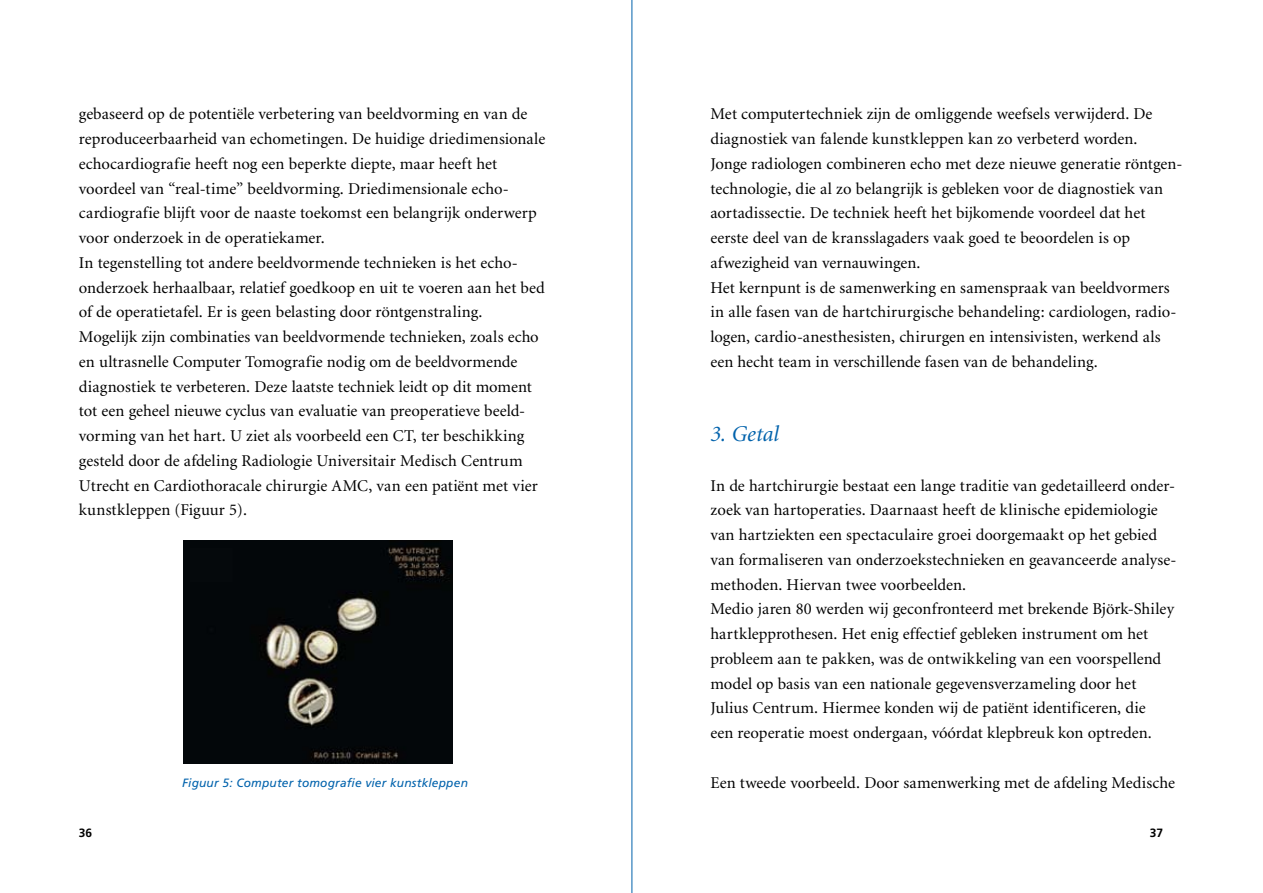
<style>
.page{position:relative;width:1263px;height:893px;background:#fff}
.page>*{position:absolute;margin:0;border:0;box-sizing:border-box;transform-origin:0 0}
.t1{font:italic 22.5px "Minion";letter-spacing:.005em;color:#0062ac}
.t2{font:16.5px/24.8px "Minion";color:#000}
.t3{font:italic 12px "Frutiger";letter-spacing:.01em;color:#0062ac}
.t4{font:700 12px "Frutiger";color:#000}
</style>
<div class="page">
<img style="left:184px;top:540px;width:268px;height:223px">
<hr style="left:631px;top:0;width:1px;height:893px;background:#0062ac">
<p class="t2" style="left:79px;top:102px;width:468px">gebaseerd op de potentiële verbetering van beeldvorming en van de reproduceerbaarheid van echometingen. De huidige driedimensionale echocardiografie heeft nog een beperkte diepte, maar heeft het voordeel van “real-time” beeldvorming. Driedimensionale echo&shy;cardiografie blijft voor de naaste toekomst een belangrijk onderwerp voor onderzoek in de operatiekamer.<br>In tegenstelling tot andere beeldvormende technieken is het echo&shy;onderzoek herhaalbaar, relatief goedkoop en uit te voeren aan het bed of de operatietafel. Er is geen belasting door röntgenstraling.<br>Mogelijk zijn combinaties van beeldvormende technieken, zoals echo en ultrasnelle Computer Tomografie nodig om de beeldvormende diagnostiek te verbeteren. Deze laatste techniek leidt op dit moment tot een geheel nieuwe cyclus van evaluatie van preoperatieve beeld&shy;vorming van het hart. U ziet als voorbeeld een CT, ter beschikking gesteld door de afdeling Radiologie Universitair Medisch Centrum Utrecht en Cardiothoracale chirurgie AMC, van een patiënt met vier kunstkleppen (Figuur 5).</p>
<p class="t2" style="left:710px;top:102px;width:473px">Met computertechniek zijn de omliggende weefsels verwijderd. De diagnostiek van falende kunstkleppen kan zo verbeterd worden.<br>Jonge radiologen combineren echo met deze nieuwe generatie röntgen&shy;technologie, die al zo belangrijk is gebleken voor de diagnostiek van aortadissectie. De techniek heeft het bijkomende voordeel dat het eerste deel van de kransslagaders vaak goed te beoordelen is op afwezigheid van vernauwingen.<br>Het kernpunt is de samenwerking en samenspraak van beeldvormers in alle fasen van de hartchirurgische behandeling: cardiologen, radio&shy;logen, cardio-anesthesisten, chirurgen en intensivisten, werkend als een hecht team in verschillende fasen van de behandeling.</p>
<h1 class="t1" style="left:710px;top:423px;width:70px">3. Getal</h1>
<p class="t2" style="left:710px;top:473px;width:468px">In de hartchirurgie bestaat een lange traditie van gedetailleerd onder&shy;zoek van hartoperaties. Daarnaast heeft de klinische epidemiologie van hartziekten een spectaculaire groei doorgemaakt op het gebied van formaliseren van onderzoekstechnieken en geavanceerde analyse&shy;methoden. Hiervan twee voorbeelden.<br>Medio jaren 80 werden wij geconfronteerd met brekende Björk-Shiley hartklepprothesen. Het enig effectief gebleken instrument om het probleem aan te pakken, was de ontwikkeling van een voorspellend model op basis van een nationale gegevensverzameling door het Julius Centrum. Hiermee konden wij de patiënt identificeren, die<br>een reoperatie moest ondergaan, vóórdat klepbreuk kon optreden.</p>
<p class="t3" style="left:182px;top:776px;width:287px">Figuur 5: Computer tomografie vier kunstkleppen</p>
<p class="t2" style="left:710px;top:770px;width:466px">Een tweede voorbeeld. Door samenwerking met de afdeling Medische</p>
<p class="t4" style="left:79px;top:826px;width:15px">36</p>
<p class="t4" style="left:1150px;top:826px;width:15px">37</p>
</div>
